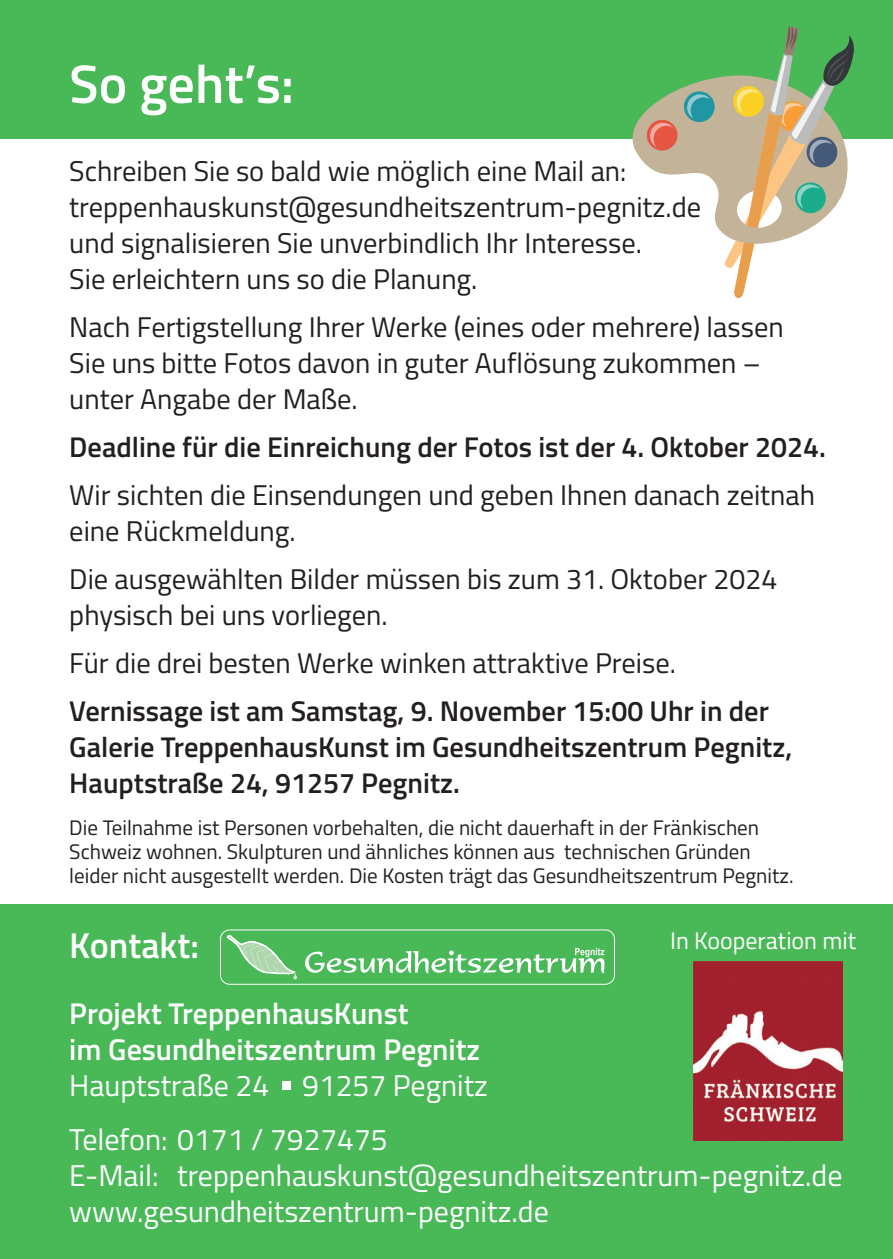
<style>
.page{position:relative;width:893px;height:1259px;background:#fff}
.page>*{position:absolute;margin:0;border:0;box-sizing:border-box;transform-origin:0 0}
.t1{font:600 54px "Titillium Web";color:#fff}
.t2{font:600 36px "Titillium Web";color:#fff}
.t3{font:30px "Titillium Web";color:#fff}
.t4{font:600 30px "Titillium Web";color:#fff}
.t5{font:28.5px "Titillium Web";color:#231f20}
.t6{font:600 28.5px/36px "Titillium Web";color:#231f20}
.t7{font:24px "Titillium Web";color:#fff}
.t8{font:21px "Titillium Web";color:#231f20}
</style>
<div class="page">
<div style="left:0;top:0;width:893px;height:139px;background:#49b857"></div>
<div style="left:0;top:904px;width:893px;height:355px;background:#49b857"></div>
<div style="left:282px;top:1081px;width:9px;height:8px;background:#fff"></div>
<svg style="left:632px;top:111px;width:14px;height:54px"></svg>
<svg style="left:646px;top:26px;width:208px;height:272px"></svg>
<div style="left:220px;top:929px;width:395px;height:55px;border:1px solid #fff;border-radius:9px"></div>
<svg style="left:227px;top:934px;width:70px;height:45px"></svg>
<svg style="left:305px;top:948px;width:299px;height:25px"></svg>
<img style="left:694px;top:961px;width:149px;height:179px">
<p class="t1" style="left:69px;top:43px;width:226px">So geht’s:</p>
<p class="t5" style="left:69px;top:150px;width:559px">Schreiben Sie so bald wie möglich eine Mail an:</p>
<p class="t5" style="left:69px;top:186px;width:633px">treppenhauskunst@gesundheitszentrum-pegnitz.de</p>
<p class="t5" style="left:69px;top:222px;width:574px">und signalisieren Sie unverbindlich Ihr Interesse.</p>
<p class="t5" style="left:69px;top:258px;width:410px">Sie erleichtern uns so die Planung.</p>
<p class="t5" style="left:69px;top:306px;width:716px">Nach Fertigstellung Ihrer Werke (eines oder mehrere) lassen</p>
<p class="t5" style="left:69px;top:342px;width:693px">Sie uns bitte Fotos davon in guter Auflösung zukommen –</p>
<p class="t5" style="left:69px;top:378px;width:290px">unter Angabe der Maße.</p>
<p class="t6" style="left:69px;top:427px;width:758px">Deadline für die Einreichung der Fotos ist der 4. Oktober 2024.</p>
<p class="t5" style="left:69px;top:474px;width:747px">Wir sichten die Einsendungen und geben Ihnen danach zeitnah</p>
<p class="t5" style="left:69px;top:510px;width:228px">eine Rückmeldung.</p>
<p class="t5" style="left:69px;top:558px;width:709px">Die ausgewählten Bilder müssen bis zum 31. Oktober 2024</p>
<p class="t5" style="left:69px;top:594px;width:320px">physisch bei uns vorliegen.</p>
<p class="t5" style="left:69px;top:642px;width:608px">Für die drei besten Werke winken attraktive Preise.</p>
<p class="t6" style="left:69px;top:691px;width:725px">Vernissage ist am Samstag, 9. November 15:00 Uhr in der<br>Galerie TreppenhausKunst im Gesundheitszentrum Pegnitz,<br>Hauptstraße 24, 91257 Pegnitz.</p>
<p class="t8" style="left:69px;top:812px;width:691px">Die Teilnahme ist Personen vorbehalten, die nicht dauerhaft in der Fränkischen</p>
<p class="t8" style="left:69px;top:836px;width:683px">Schweiz wohnen. Skulpturen und ähnliches können aus technischen Gründen</p>
<p class="t8" style="left:69px;top:860px;width:726px">leider nicht ausgestellt werden. Die Kosten trägt das Gesundheitszentrum Pegnitz.</p>
<p class="t2" style="left:69px;top:918px;width:131px">Kontakt:</p>
<p class="t7" style="left:670px;top:923px;width:188px">In Kooperation mit</p>
<p class="t4" style="left:69px;top:990px;width:341px">Projekt TreppenhausKunst</p>
<p class="t4" style="left:69px;top:1026px;width:412px">im Gesundheitszentrum Pegnitz</p>
<p class="t3" style="left:69px;top:1063px;width:420px">Hauptstraße 24 91257 Pegnitz</p>
<p class="t3" style="left:69px;top:1117px;width:320px">Telefon: 0171 / 7927475</p>
<p class="t3" style="left:69px;top:1153px;width:775px">E-Mail: treppenhauskunst@gesundheitszentrum-pegnitz.de</p>
<p class="t3" style="left:69px;top:1189px;width:481px">www.gesundheitszentrum-pegnitz.de</p>
</div>
